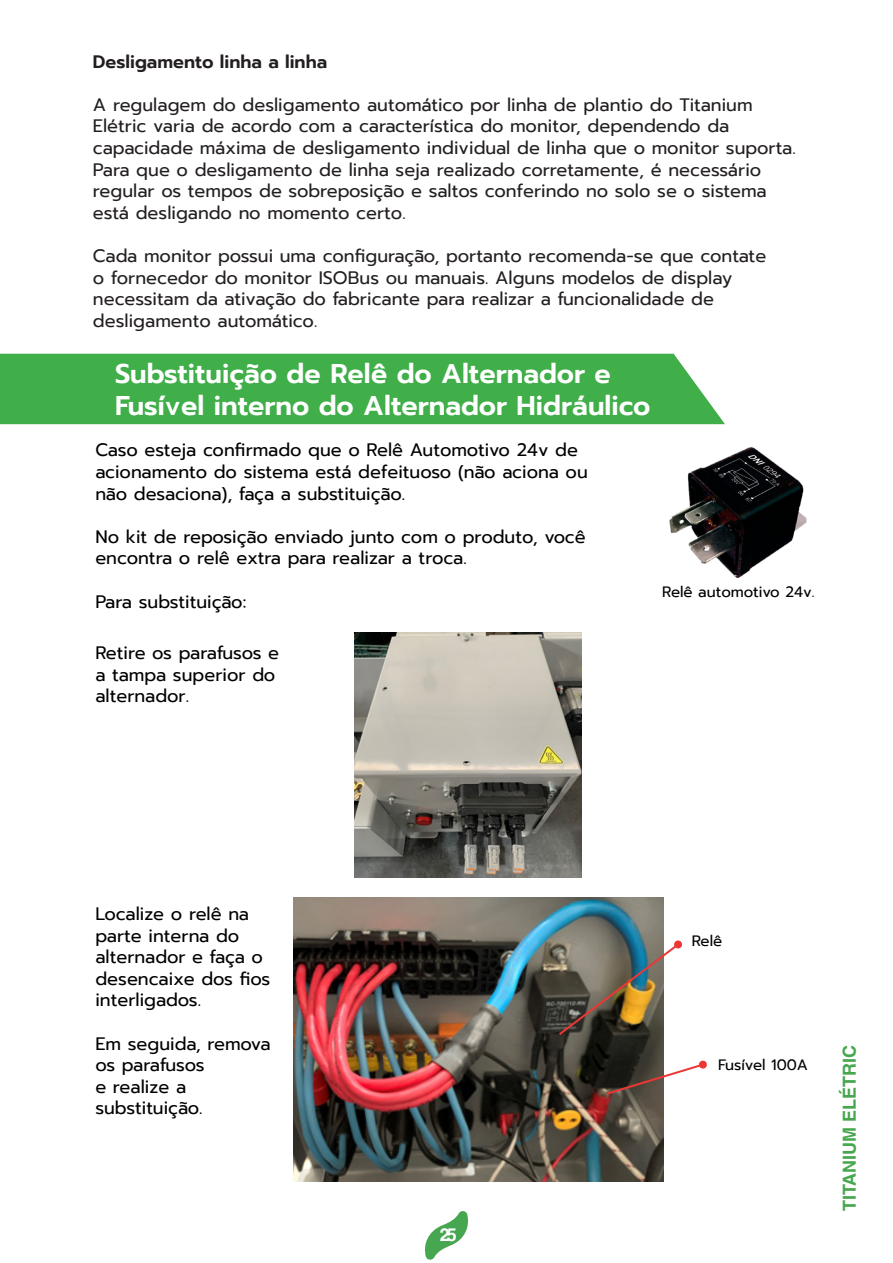
<style>
.page{position:relative;width:893px;height:1263px;background:#fff}
.page>*{position:absolute;margin:0;border:0;box-sizing:border-box;transform-origin:0 0}
.Capitulos{font:600 27px/32.4px "Prompt";color:#fff}
.t1{font:18px/21.6px "Prompt";color:#231f20}
.t2{font:18px/21.6px "Prompt";color:#000001}
.t3{font:600 18px "Prompt";color:#231f20}
.t4{font:700 18px "Helvetica LT Std";color:#47a74f}
.t5{font:700 18px "Helvetica LT Std";color:#fff}
.t6{font:15px "Prompt";color:#000001}
</style>
<div class="page">
<svg style="left:425px;top:1211px;width:43px;height:49px"></svg>
<img style="left:669px;top:447px;width:138px;height:131px">
<div style="left:0;top:354px;width:725px;height:70px;background:#40ae49"></div>
<img style="left:354px;top:633px;width:228px;height:244px">
<img style="left:293px;top:897px;width:370px;height:285px">
<img style="left:557px;top:940px;width:125px;height:97px">
<svg style="left:604px;top:1060px;width:103px;height:36px"></svg>
<p class="t3" style="left:93px;top:48px;width:236px">Desligamento linha a linha</p>
<p class="t1" style="left:93px;top:94px;width:704px">A regulagem do desligamento automático por linha de plantio do Titanium Elétric varia de acordo com a característica do monitor, dependendo da capacidade máxima de desligamento individual de linha que o monitor suporta.<br>Para que o desligamento de linha seja realizado corretamente, é necessário regular os tempos de sobreposição e saltos conferindo no solo se o sistema está desligando no momento certo.</p>
<p class="t1" style="left:93px;top:245px;width:675px">Cada monitor possui uma configuração, portanto recomenda-se que contate o fornecedor do monitor ISOBus ou manuais. Alguns modelos de display necessitam da ativação do fabricante para realizar a funcionalidade de desligamento automático.</p>
<p class="Capitulos" style="left:115px;top:357px;width:537px">Substituição de Relê do Alternador e<br>Fusível interno do Alternador Hidráulico</p>
<p class="t2" style="left:95px;top:439px;width:494px">Caso esteja confirmado que o Relê Automotivo 24v de acionamento do sistema está defeituoso (não aciona ou não desaciona), faça a substituição.</p>
<p class="t2" style="left:95px;top:526px;width:492px">No kit de reposição enviado junto com o produto, você encontra o relê extra para realizar a troca.</p>
<p class="t2" style="left:95px;top:590px;width:152px">Para substituição:</p>
<p class="t2" style="left:95px;top:642px;width:185px">Retire os parafusos e a tampa superior do alternador.</p>
<p class="t6" style="left:662px;top:581px;width:154px">Relê automotivo 24v.</p>
<p class="t2" style="left:95px;top:903px;width:176px">Localize o relê na parte interna do alternador e faça o desencaixe dos fios interligados.</p>
<p class="t2" style="left:95px;top:1032px;width:177px">Em seguida, remova os parafusos<br>e realize a substituição.</p>
<p class="t5" style="left:440px;top:1224px;width:19px">25</p>
<p class="t6" style="left:692px;top:930px;width:32px">Relê</p>
<p class="t6" style="left:718px;top:1054px;width:91px">Fusível 100A</p>
<p class="t4" style="left:839px;top:1211px;width:168px;rotate:-90deg">TITANIUM ELÉTRIC</p>
</div>
